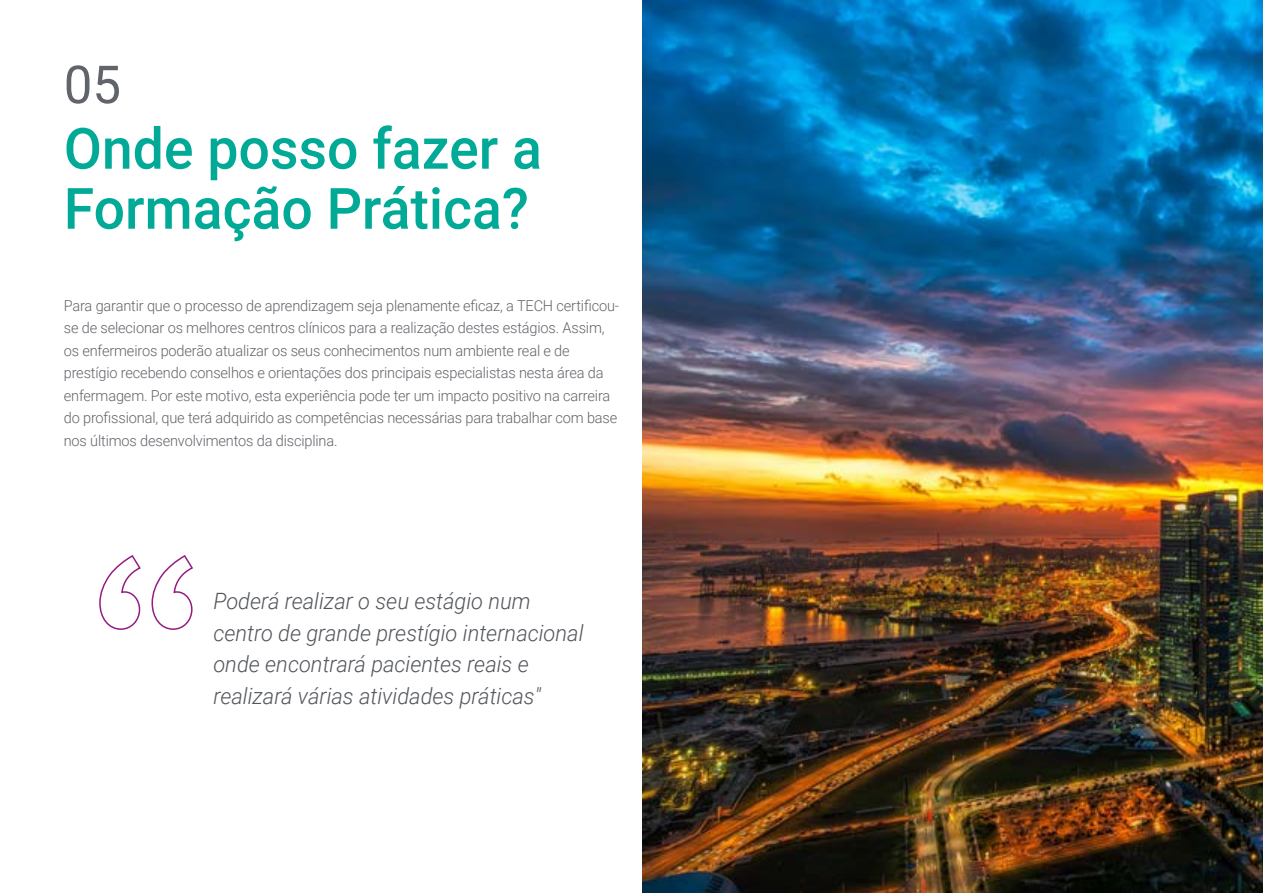
<style>
.page{position:relative;width:1263px;height:893px;background:#fff}
.page>*{position:absolute;margin:0;border:0;box-sizing:border-box;transform-origin:0 0}
.t1{font:500 57px/60px "Roboto";color:#00aa97}
.t2{font:52.5px "Roboto";color:#61646a}
.t3{font:italic 300 22.5px/31.5px "Roboto";color:#52555b}
.t4{font:300 15px/22.5px "Roboto";letter-spacing:-.01em;color:#61646a}
</style>
<div class="page">
<svg style="left:99px;top:555px;width:94px;height:75px"></svg>
<img style="left:642px;top:0;width:621px;height:893px">
<h2 class="t2" style="left:64px;top:48px;width:59px">05</h2>
<h1 class="t1" style="left:64px;top:116px;width:480px">Onde posso fazer a<br>Formação Prática?</h1>
<p class="t4" style="left:64px;top:293px;width:557px">Para garantir que o processo de aprendizagem seja plenamente eficaz, a TECH certificou&shy;se de selecionar os melhores centros clínicos para a realização destes estágios. Assim, os enfermeiros poderão atualizar os seus conhecimentos num ambiente real e de prestígio recebendo conselhos e orientações dos principais especialistas nesta área da enfermagem. Por este motivo, esta experiência pode ter um impacto positivo na carreira do profissional, que terá adquirido as competências necessárias para trabalhar com base nos últimos desenvolvimentos da disciplina.</p>
<h3 class="t3" style="left:213px;top:585px;width:372px">Poderá realizar o seu estágio num centro de grande prestígio internacional onde encontrará pacientes reais e realizará várias atividades práticas"</h3>
</div>
